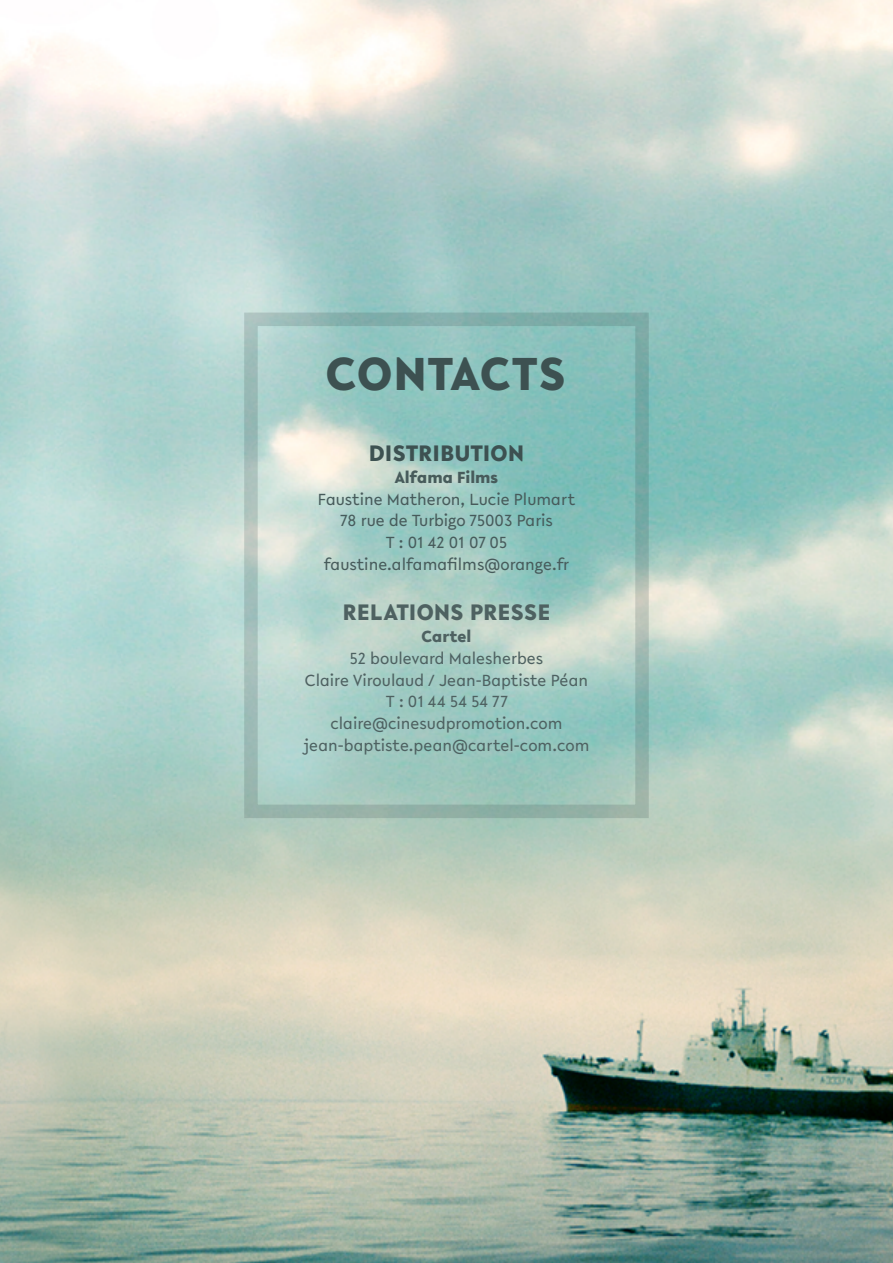
<style>
.page{position:relative;width:893px;height:1263px;background:#fff}
.page>*{position:absolute;margin:0;border:0;box-sizing:border-box;transform-origin:0 0}
.t1{font:700 49.5px "Lomo";letter-spacing:.03em;color:#3d5151}
.t2{font:700 24px "Lomo";letter-spacing:.02em;color:#4e6161}
.t3{font:700 24px "Lomo";letter-spacing:.02em;color:#3d5151}
.t4{font:17.25px/21.8px "Lomo";color:#4e6161;text-align:center}
.t5{font:17.25px/21.8px "Lomo";color:#475b5b;text-align:center}
.t6{font:700 17.25px "Lomo";color:#475b5b}
.t7{font:700 17.25px "Lomo";color:#4e6161}
</style>
<div class="page">
<img style="left:0;top:0;width:893px;height:1263px">
<h1 class="t1" style="left:326px;top:344px;width:241px">CONTACTS</h1>
<h2 class="t3" style="left:369px;top:439px;width:157px">DISTRIBUTION</h2>
<p class="t6" style="left:395px;top:467px;width:105px">Alfama Films</p>
<p class="t5" style="left:318px;top:488px;width:259px">Faustine Matheron, Lucie Plumart<br>78 rue de Turbigo 75003 Paris<br>T : 01 42 01 07 05 faustine.alfamafilms@orange.fr</p>
<h2 class="t2" style="left:343px;top:598px;width:209px">RELATIONS PRESSE</h2>
<p class="t7" style="left:422px;top:626px;width:51px">Cartel</p>
<p class="t4" style="left:303px;top:647px;width:287px">52 boulevard Malesherbes<br>Claire Viroulaud / Jean-Baptiste Péan<br>T : 01 44 54 54 77 claire@cinesudpromotion.com jean-baptiste.pean@cartel-com.com</p>
</div>
